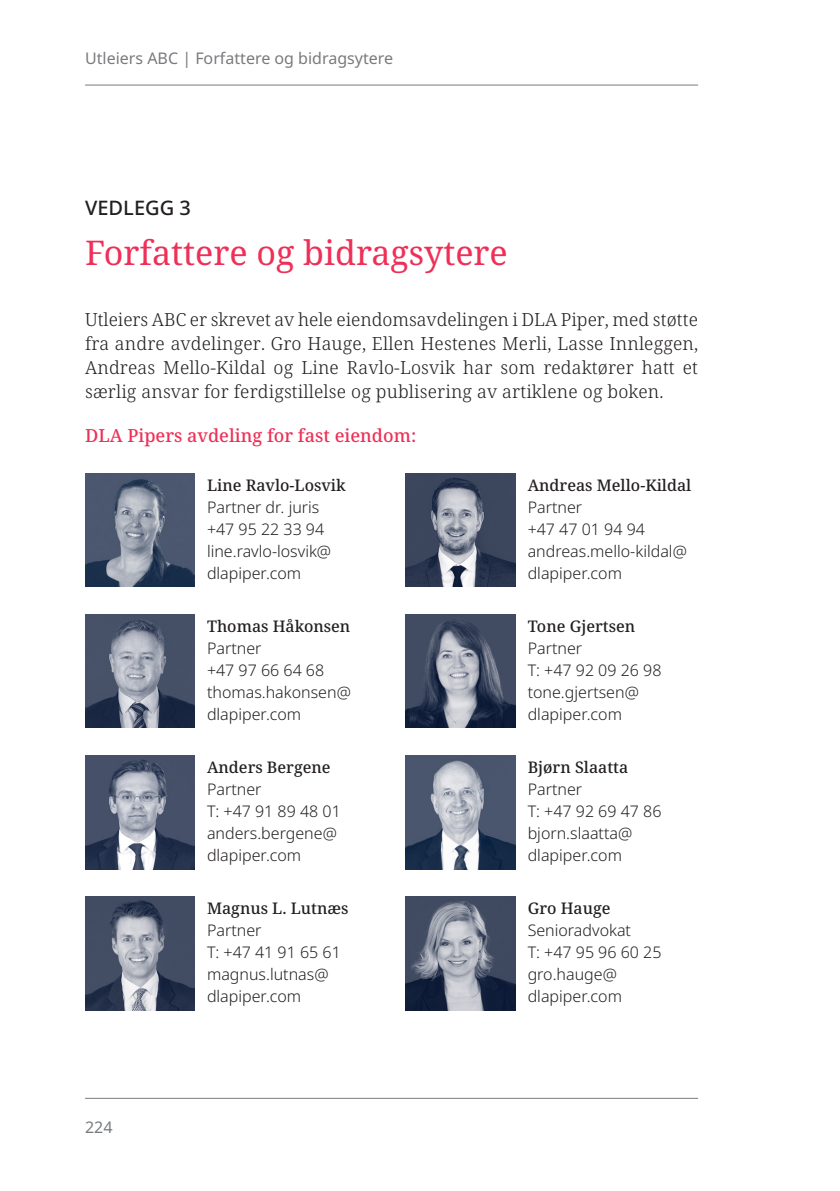
<style>
.page{position:relative;width:840px;height:1191px;background:#fff}
.page>*{position:absolute;margin:0;border:0;box-sizing:border-box;transform-origin:0 0}
.t1{font:34px "Noto Serif";color:#ee3058}
.t2{font:500 20px "Noto Sans";color:#231f20}
.t3{font:300 18px/24px "Noto Serif";letter-spacing:.01em;color:#231f20;text-align:justify}
.t4{font:500 18px "Noto Serif";color:#ee3058}
.t5{font:300 16px/22px "Noto Sans";color:#231f20}
.t6{font:500 16px "Noto Serif";color:#231f20}
.t7{font:16px "Noto Sans";color:#787a7d}
</style>
<div class="page">
<hr style="left:85px;top:85px;width:612px;height:1px;background:#787a7d">
<img style="left:85px;top:473px;width:110px;height:114px">
<img style="left:85px;top:755px;width:110px;height:114px">
<img style="left:85px;top:614px;width:110px;height:114px">
<img style="left:405px;top:897px;width:110px;height:113px">
<img style="left:405px;top:473px;width:110px;height:114px">
<img style="left:405px;top:755px;width:110px;height:114px">
<img style="left:85px;top:897px;width:110px;height:113px">
<img style="left:405px;top:614px;width:110px;height:114px">
<hr style="left:85px;top:1097px;width:612px;height:1px;background:#787a7d">
<p class="t7" style="left:85px;top:47px;width:309px">Utleiers ABC | Forfattere og bidragsytere</p>
<p class="t2" style="left:85px;top:193px;width:107px">VEDLEGG 3</p>
<p class="t1" style="left:85px;top:230px;width:424px">Forfattere og bidragsytere</p>
<p class="t3" style="left:85px;top:308px;width:614px">Utleiers ABC er skrevet av hele eiendomsavdelingen i DLA Piper, med støtte fra andre avdelinger. Gro Hauge, Ellen Hestenes Merli, Lasse Innleggen, Andreas Mello-Kildal og Line Ravlo-Losvik har som redaktører hatt et særlig ansvar for ferdigstillelse og publisering av artiklene og boken.</p>
<p class="t4" style="left:85px;top:423px;width:332px">DLA Pipers avdeling for fast eiendom:</p>
<p class="t7" style="left:85px;top:1115px;width:29px">224</p>
<p class="t6" style="left:207px;top:474px;width:140px">Line Ravlo-Losvik</p>
<p class="t5" style="left:207px;top:496px;width:114px">Partner dr. juris</p>
<p class="t5" style="left:207px;top:518px;width:126px">+47 95 22 33 94 line.ravlo-losvik@ dlapiper.com</p>
<p class="t6" style="left:207px;top:615px;width:145px">Thomas Håkonsen</p>
<p class="t5" style="left:207px;top:637px;width:56px">Partner</p>
<p class="t5" style="left:207px;top:659px;width:145px">+47 97 66 64 68 thomas.hakonsen@ dlapiper.com</p>
<p class="t6" style="left:207px;top:756px;width:125px">Anders Bergene</p>
<p class="t5" style="left:207px;top:778px;width:56px">Partner</p>
<p class="t5" style="left:207px;top:800px;width:135px">T: +47 91 89 48 01</p>
<p class="t5" style="left:207px;top:822px;width:131px">anders.bergene@ dlapiper.com</p>
<p class="t6" style="left:207px;top:897px;width:143px">Magnus L. Lutnæs</p>
<p class="t5" style="left:207px;top:919px;width:56px">Partner</p>
<p class="t5" style="left:207px;top:941px;width:135px">T: +47 41 91 65 61</p>
<p class="t5" style="left:207px;top:963px;width:123px">magnus.lutnas@ dlapiper.com</p>
<p class="t6" style="left:527px;top:474px;width:165px">Andreas Mello-Kildal</p>
<p class="t5" style="left:527px;top:496px;width:56px">Partner</p>
<p class="t5" style="left:527px;top:518px;width:161px">+47 47 01 94 94 andreas.mello-kildal@ dlapiper.com</p>
<p class="t6" style="left:527px;top:615px;width:109px">Tone Gjertsen</p>
<p class="t5" style="left:527px;top:637px;width:56px">Partner</p>
<p class="t5" style="left:527px;top:659px;width:135px">T: +47 92 09 26 98</p>
<p class="t5" style="left:527px;top:681px;width:113px">tone.gjertsen@ dlapiper.com</p>
<p class="t6" style="left:527px;top:756px;width:102px">Bjørn Slaatta</p>
<p class="t5" style="left:527px;top:778px;width:56px">Partner</p>
<p class="t5" style="left:527px;top:800px;width:135px">T: +47 92 69 47 86</p>
<p class="t5" style="left:527px;top:822px;width:106px">bjorn.slaatta@ dlapiper.com</p>
<p class="t6" style="left:527px;top:897px;width:84px">Gro Hauge</p>
<p class="t5" style="left:527px;top:919px;width:105px">Senioradvokat</p>
<p class="t5" style="left:527px;top:941px;width:135px">T: +47 95 96 60 25</p>
<p class="t5" style="left:527px;top:963px;width:96px">gro.hauge@ dlapiper.com</p>
</div>
